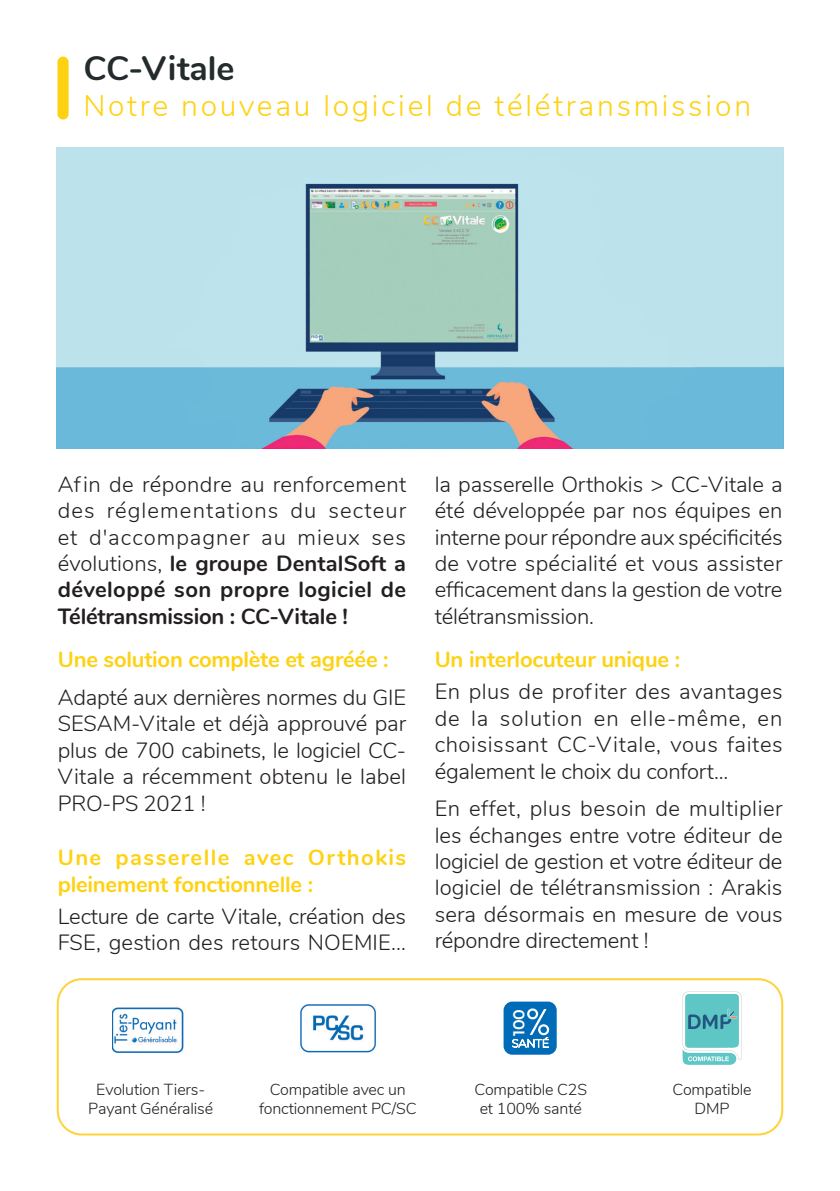
<style>
.page{position:relative;width:840px;height:1191px;background:#fff}
.page>*{position:absolute;margin:0;border:0;box-sizing:border-box;transform-origin:0 0}
.t1{font:700 34px "Nunito";color:#232b2d}
.t2{font:300 30px "Nunito";letter-spacing:.09em;color:#fed213}
.t3{font:300 22px/26.4px "Nunito";letter-spacing:.005em;color:#231f20;text-align:justify}
.t4{font:700 22px "Nunito";letter-spacing:-.01em;color:#fed213}
.t5{font:700 22px/26.4px "Nunito";letter-spacing:.025em;color:#fed213}
.t6{font:300 16px/19.2px "Nunito";letter-spacing:-.01em;color:#231f20;text-align:center}
.t7{font:600 15.8px "Montserrat";color:#fff}
.t8{font:200 11.2px "Montserrat";color:#fff}
.s1{font-weight:700}
</style>
<div class="page">
<div style="left:57px;top:978px;width:725px;height:157px;border:2px solid #ffd236;border-radius:24px"></div>
<div style="left:57px;top:57px;width:12px;height:62px;background:#fed213;border-radius:6px"></div>
<img style="left:112px;top:1007px;width:72px;height:45px">
<img style="left:300px;top:1004px;width:76px;height:48px">
<div style="left:503px;top:1001px;width:53px;height:53px;background:#006cb7;border-radius:9px"></div>
<svg style="left:527px;top:1008px;width:22px;height:27px"></svg>
<svg style="left:682px;top:991px;width:59px;height:73px"></svg>
<img style="left:56px;top:147px;width:726px;height:301px">
<h1 class="t1" style="left:83px;top:43px;width:153px">CC-Vitale</h1>
<h2 class="t2" style="left:83px;top:84px;width:669px">Notre nouveau logiciel de télétransmission</h2>
<p class="t3" style="left:58px;top:470px;width:350px">Afin de répondre au renforcement des réglementations du secteur et d'accompagner au mieux ses évolutions, <span class="s1">le groupe DentalSoft a développé son propre logiciel de Télétransmission : CC-Vitale !</span></p>
<p class="t4" style="left:58px;top:643px;width:332px">Une solution complète et agréée :</p>
<p class="t3" style="left:58px;top:683px;width:350px">Adapté aux dernières normes du GIE SESAM-Vitale et déjà approuvé par plus de 700 cabinets, le logiciel CC-Vitale a récemment obtenu le label PRO-PS 2021 !</p>
<p class="t5" style="left:58px;top:843px;width:350px">Une passerelle avec Orthokis pleinement fonctionnelle :</p>
<p class="t3" style="left:58px;top:901px;width:350px">Lecture de carte Vitale, création des<br>FSE, gestion des retours NOEMIE...</p>
<p class="t3" style="left:434px;top:469px;width:349px">la passerelle Orthokis &gt; CC-Vitale a été développée par nos équipes en interne pour répondre aux spécificités de votre spécialité et vous assister efficacement dans la gestion de votre télétransmission.</p>
<p class="t4" style="left:434px;top:643px;width:247px">Un interlocuteur unique :</p>
<p class="t3" style="left:434px;top:677px;width:349px">En plus de profiter des avantages de la solution en elle-même, en choisissant CC-Vitale, vous faites également le choix du confort...</p>
<p class="t3" style="left:434px;top:794px;width:349px">En effet, plus besoin de multiplier les échanges entre votre éditeur de logiciel de gestion et votre éditeur de logiciel de télétransmission : Arakis sera désormais en mesure de vous répondre directement !</p>
<p class="t6" style="left:88px;top:1078px;width:126px">Evolution Tiers-<br>Payant Généralisé</p>
<p class="t6" style="left:259px;top:1078px;width:159px">Compatible avec un fonctionnement PC/SC</p>
<p class="t7" style="left:507px;top:1036px;width:29px;rotate:-90deg">100</p>
<p class="t8" style="left:511px;top:1035px;width:39px">SANTÉ</p>
<p class="t6" style="left:474px;top:1078px;width:114px">Compatible C2S et 100% santé</p>
<p class="t6" style="left:672px;top:1078px;width:80px">Compatible<br>DMP</p>
</div>
